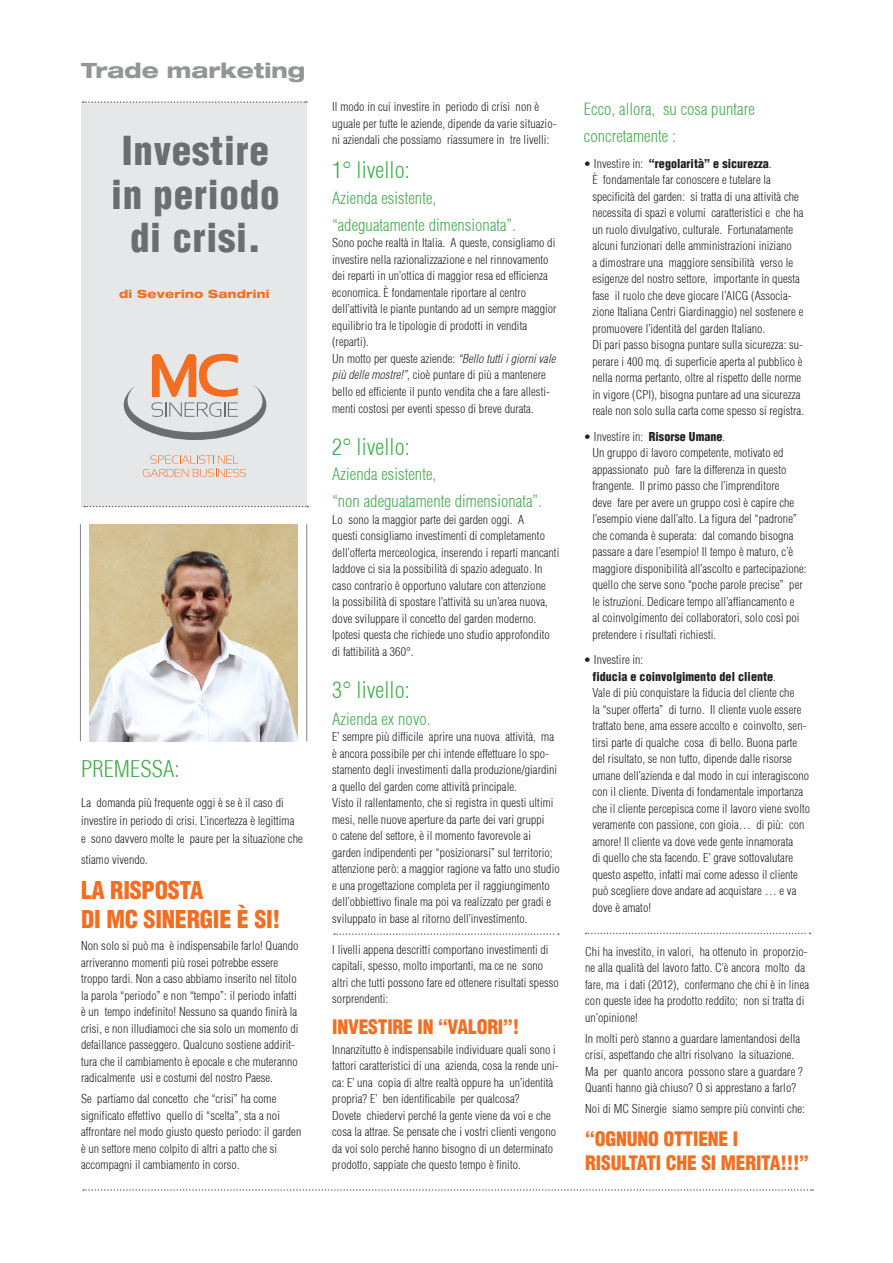
<style>
.page{position:relative;width:893px;height:1263px;background:#fff}
.page>*{position:absolute;margin:0;border:0;box-sizing:border-box;transform-origin:0 0}
.t1{font:900 condensed 39px "Helvetica";letter-spacing:.02em;color:#6c6d70}
.t2{font:900 condensed 24px "Helvetica";letter-spacing:-.01em;color:#f36e21}
.t3{font:300 condensed 22.5px "Helvetica";letter-spacing:.005em;color:#40ae49}
.t4{font:800 expanded 21px "Helvetica 83";color:#939598}
.t5{font:900 condensed 19.5px/23.4px "Helvetica";letter-spacing:-.01em;color:#f36e21}
.t6{font:300 condensed 16.5px/27px "Helvetica";letter-spacing:.005em;color:#40ae49}
.t7{font:300 condensed 12px/16.5px "Helvetica";letter-spacing:.005em;color:#231f20}
.t8{font:900 condensed 12px "Helvetica";letter-spacing:.005em;color:#231f20}
.t9{font:800 expanded 11.25px "Helvetica 83";letter-spacing:.02em;color:#f36e21}
.s1{font-style:italic}
.s2{font-weight:300}
.s3{font-weight:900}
</style>
<div class="page">
<div style="left:81px;top:102px;width:226px;height:404px;background:#e6e7e9"></div>
<svg style="left:84px;top:506px;width:224px;height:1px"></svg>
<svg style="left:83px;top:101px;width:224px;height:2px"></svg>
<svg style="left:334px;top:933px;width:225px;height:2px"></svg>
<svg style="left:586px;top:933px;width:224px;height:1px"></svg>
<svg style="left:83px;top:1189px;width:730px;height:2px"></svg>
<svg style="left:143px;top:455px;width:103px;height:22px"></svg>
<svg style="left:124px;top:354px;width:142px;height:86px"></svg>
<hr style="left:306px;top:524px;width:1px;height:217px;background:#808285">
<hr style="left:80px;top:524px;width:1px;height:217px;background:#808285">
<img style="left:89px;top:524px;width:209px;height:217px">
<p class="t4" style="left:81px;top:57px;width:226px">Trade marketing</p>
<p class="t1" style="left:122px;top:126px;width:149px">Investire</p>
<p class="t1" style="left:111px;top:170px;width:170px">in periodo</p>
<p class="t1" style="left:130px;top:213px;width:132px">di crisi.</p>
<p class="t9" style="left:119px;top:286px;width:152px">di Severino Sandrini</p>
<p class="t3" style="left:81px;top:755px;width:100px">PREMESSA:</p>
<p class="t7" style="left:81px;top:794px;width:223px;line-height:18px">La domanda più frequente oggi è se è il caso di investire in periodo di crisi. L’incertezza è legittima<br>e sono davvero molte le paure per la situazione che</p>
<p class="t7" style="left:81px;top:852px;width:68px">stiamo vivendo.</p>
<p class="t2" style="left:81px;top:875px;width:124px">LA RISPOSTA</p>
<p class="t2" style="left:81px;top:904px;width:201px">DI MC SINERGIE È SI!</p>
<p class="t7" style="left:81px;top:938px;width:219px">Non solo si può ma è indispensabile farlo! Quando arriveranno momenti più rosei potrebbe essere troppo tardi. Non a caso abbiamo inserito nel titolo la parola “periodo” e non “tempo”: il periodo infatti è un tempo indefinito! Nessuno sa quando finirà la crisi, e non illudiamoci che sia solo un momento di defaillance passeggero. Qualcuno sostiene addirit&shy;tura che il cambiamento è epocale e che muteranno radicalmente usi e costumi del nostro Paese.</p>
<p class="t7" style="left:81px;top:1091px;width:222px">Se partiamo dal concetto che “crisi” ha come significato effettivo quello di “scelta”, sta a noi affrontare nel modo giusto questo periodo: il garden è un settore meno colpito di altri a patto che si accompagni il cambiamento in corso.</p>
<p class="t7" style="left:332px;top:98px;width:226px">Il modo in cui investire in periodo di crisi non è uguale per tutte le aziende, dipende da varie situazio&shy;ni aziendali che possiamo riassumere in tre livelli:</p>
<p class="t3" style="left:332px;top:156px;width:79px">1° livello:</p>
<p class="t6" style="left:332px;top:184px;width:106px">Azienda esistente,</p>
<p class="t6" style="left:332px;top:211px;width:185px">“adeguatamente dimensionata”.</p>
<p class="t7" style="left:332px;top:235px;width:226px">Sono poche realtà in Italia. A queste, consigliamo di investire nella razionalizzazione e nel rinnovamento dei reparti in un’ottica di maggior resa ed efficienza economica. È fondamentale riportare al centro dell’attività le piante puntando ad un sempre maggior equilibrio tra le tipologie di prodotti in vendita (reparti).</p>
<p class="t7" style="left:332px;top:350px;width:225px">Un motto per queste aziende: <span class="s1">“Bello tutti i giorni vale più delle mostre!”</span>, cioè puntare di più a mantenere bello ed efficiente il punto vendita che a fare allesti&shy;menti costosi per eventi spesso di breve durata.</p>
<p class="t3" style="left:332px;top:432px;width:79px">2° livello:</p>
<p class="t6" style="left:332px;top:460px;width:106px">Azienda esistente,</p>
<p class="t6" style="left:332px;top:487px;width:211px">“non adeguatamente dimensionata”.</p>
<p class="t7" style="left:332px;top:511px;width:229px">Lo sono la maggior parte dei garden oggi. A<br>questi consigliamo investimenti di completamento dell’offerta merceologica, inserendo i reparti mancanti laddove ci sia la possibilità di spazio adeguato. In caso contrario è opportuno valutare con attenzione<br>la possibilità di spostare l’attività su un’area nuova, dove sviluppare il concetto del garden moderno.<br>Ipotesi questa che richiede uno studio approfondito di fattibilità a 360°.</p>
<p class="t3" style="left:332px;top:675px;width:79px">3° livello:</p>
<p class="t6" style="left:332px;top:705px;width:100px">Azienda ex novo.</p>
<p class="t7" style="left:332px;top:728px;width:227px">E’ sempre più difficile aprire una nuova attività, ma è ancora possibile per chi intende effettuare lo spo&shy;stamento degli investimenti dalla produzione/giardini a quello del garden come attività principale.</p>
<p class="t7" style="left:332px;top:794px;width:229px">Visto il rallentamento, che si registra in questi ultimi mesi, nelle nuove aperture da parte dei vari gruppi<br>o catene del settore, è il momento favorevole ai garden indipendenti per “posizionarsi” sul territorio; attenzione però: a maggior ragione va fatto uno studio e una progettazione completa per il raggiungimento dell’obbiettivo finale ma poi va realizzato per gradi e sviluppato in base al ritorno dell’investimento.</p>
<p class="t7" style="left:332px;top:941px;width:228px">I livelli appena descritti comportano investimenti di capitali, spesso, molto importanti, ma ce ne sono altri che tutti possono fare ed ottenere risultati spesso sorprendenti:</p>
<p class="t7" style="left:332px;top:1041px;width:228px">Innanzitutto è indispensabile individuare quali sono i fattori caratteristici di una azienda, cosa la rende uni&shy;ca: E’ una copia di altre realtà oppure ha un’identità propria? E’ ben identificabile per qualcosa?</p>
<p class="t7" style="left:332px;top:1107px;width:225px">Dovete chiedervi perché la gente viene da voi e che cosa la attrae. Se pensate che i vostri clienti vengono da voi solo perché hanno bisogno di un determinato prodotto, sappiate che questo tempo è finito.</p>
<p class="t5" style="left:332px;top:1014px;width:189px">INVESTIRE IN “VALORI”!</p>
<p class="t6" style="left:584px;top:96px;width:172px">Ecco, allora, su cosa puntare concretamente :</p>
<p class="t8" style="left:584px;top:156px;width:189px"><span class="s2">• Investire in:</span> “regolarità” e sicurezza<span class="s2">.</span></p>
<p class="t7" style="left:592px;top:172px;width:213px">È fondamentale far conoscere e tutelare la specificità del garden: si tratta di una attività che necessita di spazi e volumi caratteristici e che ha un ruolo divulgativo, culturale. Fortunatamente alcuni funzionari delle amministrazioni iniziano<br>a dimostrare una maggiore sensibilità verso le esigenze del nostro settore, importante in questa fase il ruolo che deve giocare l’AICG (Associa&shy;zione Italiana Centri Giardinaggio) nel sostenere e promuovere l’identità del garden Italiano.</p>
<p class="t7" style="left:592px;top:337px;width:212px">Di pari passo bisogna puntare sulla sicurezza: su&shy;perare i 400 mq. di superficie aperta al pubblico è</p>
<p class="t7" style="left:592px;top:370px;width:213px">nella norma pertanto, oltre al rispetto delle norme in vigore (CPI), bisogna puntare ad una sicurezza reale non solo sulla carta come spesso si registra.</p>
<p class="t7" style="left:584px;top:428px;width:143px">• Investire in: <span class="s3">Risorse Umane</span>.</p>
<p class="t7" style="left:592px;top:445px;width:216px">Un gruppo di lavoro competente, motivato ed appassionato può fare la differenza in questo frangente. Il primo passo che l’imprenditore<br>deve fare per avere un gruppo così è capire che l’esempio viene dall’alto. La figura del “padrone” che comanda è superata: dal comando bisogna passare a dare l’esempio! Il tempo è maturo, c’è maggiore disponibilità all’ascolto e partecipazione: quello che serve sono “poche parole precise” per le istruzioni. Dedicare tempo all’affiancamento e<br>al coinvolgimento dei collaboratori, solo così poi pretendere i risultati richiesti.</p>
<p class="t7" style="left:584px;top:652px;width:61px">• Investire in:</p>
<p class="t8" style="left:592px;top:669px;width:185px">fiducia e coinvolgimento del cliente<span class="s2">.</span></p>
<p class="t7" style="left:592px;top:685px;width:219px">Vale di più conquistare la fiducia del cliente che<br>la “super offerta” di turno. Il cliente vuole essere trattato bene, ama essere accolto e coinvolto, sen&shy;tirsi parte di qualche cosa di bello. Buona parte del risultato, se non tutto, dipende dalle risorse umane dell’azienda e dal modo in cui interagiscono con il cliente. Diventa di fondamentale importanza che il cliente percepisca come il lavoro viene svolto veramente con passione, con gioia… di più: con amore! Il cliente va dove vede gente innamorata<br>di quello che sta facendo. E’ grave sottovalutare questo aspetto, infatti mai come adesso il cliente può scegliere dove andare ad acquistare … e va dove è amato!</p>
<p class="t7" style="left:585px;top:943px;width:225px">Chi ha investito, in valori, ha ottenuto in proporzio&shy;ne alla qualità del lavoro fatto. C’è ancora molto da fare, ma i dati (2012), confermano che chi è in linea con queste idee ha prodotto reddito; non si tratta di un’opinione!</p>
<p class="t7" style="left:585px;top:1030px;width:219px">In molti però stanno a guardare lamentandosi della crisi, aspettando che altri risolvano la situazione.<br>Ma per quanto ancora possono stare a guardare ?<br>Quanti hanno già chiuso? O si apprestano a farlo?</p>
<p class="t7" style="left:585px;top:1100px;width:221px">Noi di MC Sinergie siamo sempre più convinti che:</p>
<p class="t5" style="left:585px;top:1127px;width:225px">“OGNUNO OTTIENE I<br>RISULTATI CHE SI MERITA!!!”</p>
</div>
